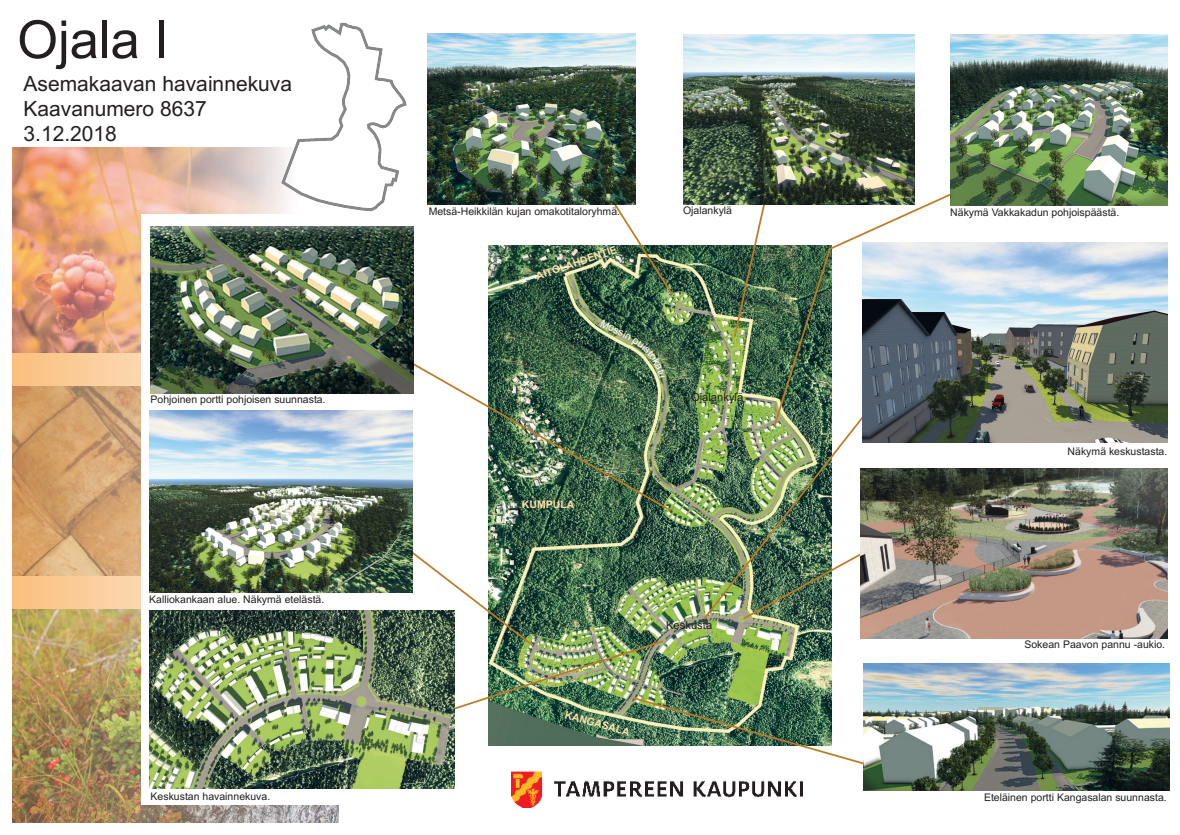
<style>
.page{position:relative;width:1180px;height:835px;background:#fff}
.page>*{position:absolute;margin:0;border:0;box-sizing:border-box;transform-origin:0 0}
.t1{font:52.5px "Arial";color:#231f20}
.t2{font:21px/25.2px "Arial";color:#231f20}
.t3{font:11.2px "Arial";color:#231f20}
.t4{font:10.5px "Arial";color:#231f20}
.t5{font:700 10.5px "Arial";color:#ffdfa7}
.t6{font:10.5px "Arial";color:#fff}
</style>
<div class="page">
<svg style="left:13px;top:353px;width:326px;height:469px;background:#f9ca96"></svg>
<img style="left:13px;top:386px;width:128px;height:189px">
<img style="left:13px;top:609px;width:325px;height:213px">
<img style="left:13px;top:148px;width:239px;height:205px">
<img style="left:252px;top:22px;width:155px;height:192px">
<div style="left:141px;top:214px;width:257px;height:590px;background:#fff"></div>
<img style="left:511px;top:771px;width:292px;height:36px">
<img style="left:149px;top:410px;width:257px;height:182px">
<img style="left:959px;top:468px;width:208px;height:170px">
<img style="left:863px;top:663px;width:306px;height:127px">
<img style="left:151px;top:226px;width:255px;height:167px">
<img style="left:683px;top:35px;width:231px;height:154px">
<img style="left:427px;top:34px;width:209px;height:155px">
<img style="left:950px;top:35px;width:217px;height:170px">
<img style="left:149px;top:610px;width:305px;height:178px">
<img style="left:959px;top:243px;width:208px;height:199px">
<img style="left:406px;top:189px;width:553px;height:578px">
<h1 class="t1" style="left:17px;top:5px;width:153px">Ojala I</h1>
<h2 class="t2" style="left:24px;top:71px;width:270px">Asemakaavan havainnekuva<br>Kaavanumero 8637<br>3.12.2018</h2>
<p class="t4" style="left:151px;top:392px;width:177px">Pohjoinen portti pohjoisen suunnasta.</p>
<p class="t4" style="left:149px;top:592px;width:177px">Kalliokankaan alue. Näkymä etelästä.</p>
<p class="t4" style="left:429px;top:205px;width:193px">Metsä-Heikkilän kujan omakotitaloryhmä.</p>
<p class="t4" style="left:683px;top:203px;width:51px">Ojalankylä</p>
<p class="t5" style="left:534px;top:270px;width:86px;rotate:-19deg">AITOLAHDENTIE</p>
<p class="t6" style="left:604px;top:316px;width:35px;rotate:27deg">Mossin</p>
<p class="t5" style="left:522px;top:497px;width:54px;rotate:1deg">KUMPULA</p>
<p class="t3" style="left:691px;top:390px;width:54px">Ojalankylä</p>
<p class="t5" style="left:567px;top:707px;width:69px;rotate:16deg">KANGASALA</p>
<p class="t3" style="left:666px;top:617px;width:48px">Keskusta</p>
<p class="t4" style="left:950px;top:205px;width:171px">Näkymä Vakkakadun pohjoispäästä.</p>
<p class="t4" style="left:1067px;top:444px;width:101px">Näkymä keskustasta.</p>
<p class="t4" style="left:1024px;top:637px;width:142px">Sokean Paavon pannu -aukio.</p>
<p class="t4" style="left:151px;top:789px;width:121px">Keskustan havainnekuva.</p>
<p class="t4" style="left:984px;top:790px;width:184px">Eteläinen portti Kangasalan suunnasta.</p>
</div>
